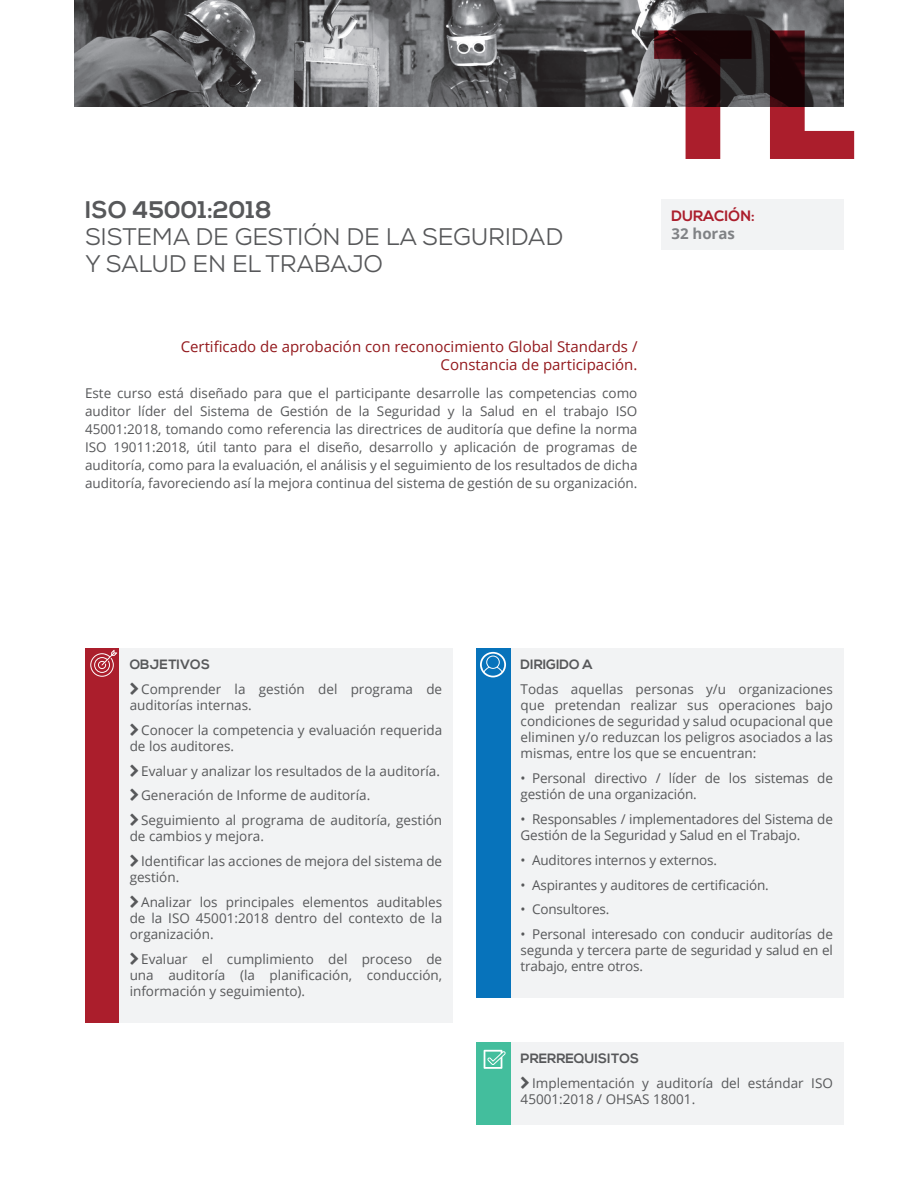
<style>
.page{position:relative;width:918px;height:1188px;background:#fff}
.page>*{position:absolute;margin:0;border:0;box-sizing:border-box;transform-origin:0 0}
.t1{font:800 180px "Open Sans";color:#ab1e2c}
.t2{font:24px "Nexa";letter-spacing:-.01em;color:#57585a}
.t3{font:700 24px "Nexa";letter-spacing:.01em;color:#57585a}
.t4{font:15px "Open Sans";color:#93191d}
.Secciones{font:700 15px "Nexa";color:#ab1e2c}
.Secciones-2{font:700 15px "Open Sans";color:#808285}
.t5{font:13.5px/16.2px "Open Sans";color:#57585a}
.t6{font:700 13.5px "Nexa";color:#57585a}
</style>
<div class="page">
<img style="left:74px;top:0;width:770px;height:106px">
<div style="left:661px;top:199px;width:183px;height:51px;background:#f2f3f4"></div>
<div style="left:85px;top:648px;width:34px;height:374px;background:#ab1e2c"></div>
<div style="left:119px;top:648px;width:334px;height:374px;background:#f2f3f4"></div>
<svg style="left:90px;top:650px;width:27px;height:27px"></svg>
<div style="left:510px;top:648px;width:334px;height:350px;background:#f2f3f4"></div>
<div style="left:510px;top:1042px;width:334px;height:82px;background:#f2f3f4"></div>
<div style="left:476px;top:648px;width:34px;height:350px;background:#0773bb"></div>
<div style="left:476px;top:1042px;width:34px;height:82px;background:#43be9d"></div>
<svg style="left:480px;top:652px;width:26px;height:25px"></svg>
<svg style="left:484px;top:1050px;width:22px;height:19px"></svg>
<p class="t3" style="left:85px;top:195px;width:188px">ISO 45001:2018</p>
<p class="t2" style="left:85px;top:221px;width:480px">SISTEMA DE GESTIÓN DE LA SEGURIDAD</p>
<p class="t2" style="left:85px;top:248px;width:300px">Y SALUD EN EL TRABAJO</p>
<h1 class="t1" style="left:650px;top:-43px;width:213px">TL</h1>
<p class="Secciones" style="left:671px;top:208px;width:85px">DURACIÓN:</p>
<p class="Secciones-2" style="left:671px;top:223px;width:65px">32 horas</p>
<p class="t4" style="left:181px;top:336px;width:458px">Certificado de aprobación con reconocimiento Global Standards /</p>
<p class="t4" style="left:441px;top:354px;width:198px">Constancia de participación.</p>
<p class="t5" style="left:85px;top:383px;width:554px;line-height:18px;text-align:justify">Este curso está diseñado para que el participante desarrolle las competencias como auditor líder del Sistema de Gestión de la Seguridad y la Salud en el trabajo ISO 45001:2018, tomando como referencia las directrices de auditoría que define la norma ISO 19011:2018, útil tanto para el diseño, desarrollo y aplicación de programas de auditoría, como para la evaluación, el análisis y el seguimiento de los resultados de dicha auditoría, favoreciendo así la mejora continua del sistema de gestión de su organización.</p>
<p class="t6" style="left:130px;top:657px;width:82px">OBJETIVOS</p>
<p class="t5" style="left:130px;top:680px;width:314px;text-indent:11px">Comprender la gestión del programa de auditorías internas.</p>
<p class="t5" style="left:130px;top:721px;width:314px;text-indent:11px">Conocer la competencia y evaluación requerida de los auditores.</p>
<p class="t5" style="left:141px;top:762px;width:300px">Evaluar y analizar los resultados de la auditoría.</p>
<p class="t5" style="left:141px;top:787px;width:231px">Generación de Informe de auditoría.</p>
<p class="t5" style="left:130px;top:812px;width:314px;text-indent:11px">Seguimiento al programa de auditoría, gestión de cambios y mejora.</p>
<p class="t5" style="left:130px;top:852px;width:314px;text-indent:11px">Identificar las acciones de mejora del sistema de gestión.</p>
<p class="t5" style="left:130px;top:893px;width:314px;text-align:justify;text-indent:11px">Analizar los principales elementos auditables de la ISO 45001:2018 dentro del contexto de la organización.</p>
<p class="t5" style="left:130px;top:950px;width:314px;text-align:justify;text-indent:11px">Evaluar el cumplimiento del proceso de una auditoría (la planificación, conducción, información y seguimiento).</p>
<p class="t6" style="left:521px;top:656px;width:74px">DIRIGIDO A</p>
<p class="t5" style="left:521px;top:680px;width:314px;text-align:justify">Todas aquellas personas y/u organizaciones que pretendan realizar sus operaciones bajo condiciones de seguridad y salud ocupacional que eliminen y/o reduzcan los peligros asociados a las mismas, entre los que se encuentran:</p>
<p class="t5" style="left:521px;top:770px;width:314px">• Personal directivo / líder de los sistemas de gestión de una organización.</p>
<p class="t5" style="left:521px;top:811px;width:314px">• Responsables / implementadores del Sistema de<br>Gestión de la Seguridad y Salud en el Trabajo.</p>
<p class="t5" style="left:521px;top:852px;width:198px">• Auditores internos y externos.</p>
<p class="t5" style="left:521px;top:876px;width:250px">• Aspirantes y auditores de certificación.</p>
<p class="t5" style="left:521px;top:901px;width:90px">• Consultores.</p>
<p class="t5" style="left:521px;top:926px;width:314px;text-align:justify">• Personal interesado con conducir auditorías de segunda y tercera parte de seguridad y salud en el trabajo, entre otros.</p>
<p class="t6" style="left:521px;top:1050px;width:120px">PRERREQUISITOS</p>
<p class="t5" style="left:521px;top:1074px;width:314px;text-indent:11px">Implementación y auditoría del estándar ISO<br>45001:2018 / OHSAS 18001.</p>
</div>
